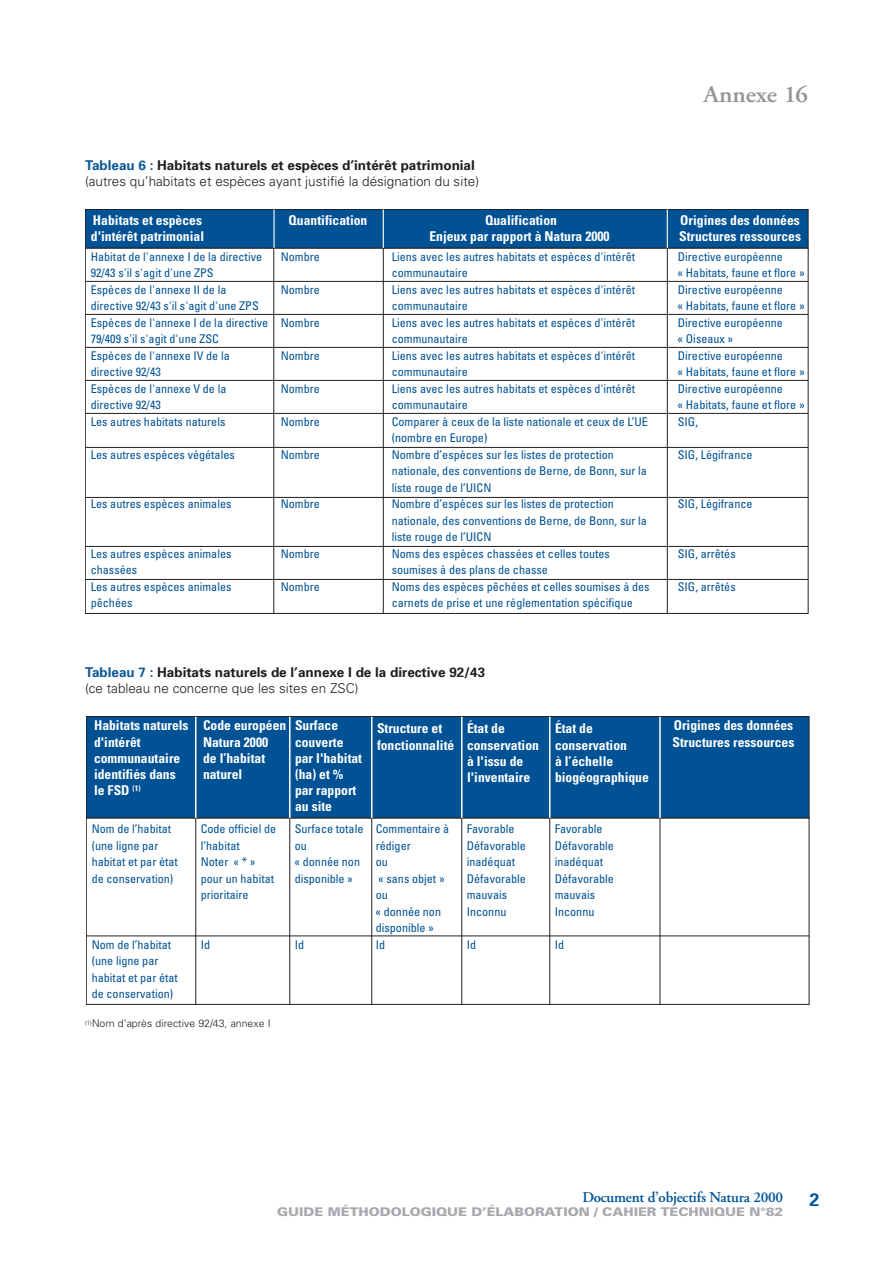
<style>
.page{position:relative;width:893px;height:1263px;background:#fff}
.page>*{position:absolute;margin:0;border:0;box-sizing:border-box;transform-origin:0 0}
.t1{font:600 24px "Adobe Garamond";color:#939598;scale:1.05 1}
.t2{font:700 18px "Univers";color:#015598}
.t3{font:600 15px "Adobe Garamond";letter-spacing:-.015em;color:#015598}
.t4{font:700 condensed 13.5px/16.2px "Univers";color:#fff}
.t5{font:300 13.5px/16.2px "Univers";color:#231f20}
.t6{font:700 13.5px/16.2px "Univers";color:#231f20}
.t7{font:condensed 12px/16.5px "Univers";color:#005294}
.t8{font:900 12px "Univers";color:#a8a9ad;scale:1.1 1}
.t9{font:300 10.5px "Univers";color:#231f20}
.s1{font-weight:700;color:#0c5896}
.s2{font-weight:700}
.s3{color:#0c5896}
.s4{font-weight:300}
</style>
<div class="page">
<hr style="left:274px;top:248px;width:1px;height:365px;background:#231f20">
<hr style="left:383px;top:248px;width:1px;height:365px;background:#231f20">
<hr style="left:667px;top:248px;width:1px;height:365px;background:#231f20">
<div style="left:85px;top:209px;width:723px;height:39px;background:#005294"></div>
<div style="left:85px;top:209px;width:723px;height:39px;border:1px solid #231f20"></div>
<hr style="left:85px;top:281px;width:723px;height:1px;background:#231f20">
<hr style="left:85px;top:314px;width:723px;height:1px;background:#231f20">
<hr style="left:85px;top:347px;width:723px;height:1px;background:#231f20">
<hr style="left:85px;top:380px;width:723px;height:1px;background:#231f20">
<hr style="left:85px;top:413px;width:723px;height:1px;background:#231f20">
<hr style="left:85px;top:447px;width:723px;height:1px;background:#231f20">
<hr style="left:85px;top:497px;width:723px;height:1px;background:#231f20">
<hr style="left:85px;top:546px;width:723px;height:1px;background:#231f20">
<hr style="left:85px;top:579px;width:723px;height:1px;background:#231f20">
<hr style="left:273px;top:209px;width:2px;height:39px;background:#fff">
<hr style="left:383px;top:209px;width:1px;height:39px;background:#fff">
<hr style="left:667px;top:209px;width:1px;height:39px;background:#fff">
<div style="left:86px;top:818px;width:723px;height:187px;border:1px solid #231f20"></div>
<hr style="left:196px;top:818px;width:1px;height:186px;background:#231f20">
<hr style="left:371px;top:818px;width:1px;height:186px;background:#231f20">
<hr style="left:289px;top:818px;width:1px;height:186px;background:#231f20">
<hr style="left:461px;top:818px;width:1px;height:186px;background:#231f20">
<hr style="left:549px;top:818px;width:1px;height:186px;background:#231f20">
<div style="left:86px;top:716px;width:723px;height:102px;background:#005294"></div>
<div style="left:86px;top:716px;width:723px;height:102px;border:1px solid #231f20"></div>
<hr style="left:195px;top:717px;width:2px;height:101px;background:#fff">
<hr style="left:371px;top:717px;width:1px;height:101px;background:#fff">
<hr style="left:289px;top:717px;width:1px;height:101px;background:#fff">
<hr style="left:461px;top:717px;width:1px;height:101px;background:#fff">
<hr style="left:549px;top:717px;width:1px;height:101px;background:#fff">
<hr style="left:660px;top:818px;width:1px;height:186px;background:#231f20">
<hr style="left:659px;top:717px;width:2px;height:101px;background:#fff">
<hr style="left:86px;top:936px;width:723px;height:1px;background:#231f20">
<p class="t5" style="left:85px;top:158px;width:396px"><span class="s1">Tableau 6 :</span> <span class="s2">Habitats naturels et espèces d’intérêt patrimonial </span>(autres qu’habitats et espèces ayant justifié la désignation du site)</p>
<h1 class="t1" style="left:703px;top:85px;width:101px">Annexe 16</h1>
<p class="t4" style="left:91px;top:213px;width:115px">Habitats et espèces d'intérêt patrimonial</p>
<p class="t4" style="left:679px;top:213px;width:123px">Origines des données<br>Structures ressources</p>
<p class="t4" style="left:289px;top:213px;width:80px">Quantification</p>
<p class="t4" style="left:429px;top:213px;width:182px;text-align:center">Qualification<br>Enjeux par rapport à Natura 2000</p>
<p class="t7" style="left:91px;top:249px;width:179px">Habitat de l'annexe I de la directive<br>92/43 s'il s'agit d'une ZPS<br>Espèces de l'annexe II de la directive 92/43 s'il s'agit d'une ZPS<br>Espèces de l'annexe I de la directive<br>79/409 s'il s'agit d'une ZSC<br>Espèces de l'annexe IV de la directive 92/43<br>Espèces de l'annexe V de la directive 92/43<br>Les autres habitats naturels</p>
<p class="t7" style="left:91px;top:447px;width:146px">Les autres espèces végétales</p>
<p class="t7" style="left:91px;top:497px;width:142px">Les autres espèces animales</p>
<p class="t7" style="left:91px;top:546px;width:142px">Les autres espèces animales chassées<br>Les autres espèces animales pêchées</p>
<p class="t7" style="left:281px;top:249px;width:41px">Nombre</p>
<p class="t7" style="left:281px;top:282px;width:41px">Nombre</p>
<p class="t7" style="left:281px;top:315px;width:41px">Nombre</p>
<p class="t7" style="left:281px;top:348px;width:41px">Nombre</p>
<p class="t7" style="left:281px;top:381px;width:41px">Nombre</p>
<p class="t7" style="left:281px;top:414px;width:41px">Nombre</p>
<p class="t7" style="left:281px;top:447px;width:41px">Nombre</p>
<p class="t7" style="left:281px;top:497px;width:41px">Nombre</p>
<p class="t7" style="left:281px;top:546px;width:41px">Nombre</p>
<p class="t7" style="left:281px;top:579px;width:41px">Nombre</p>
<p class="t7" style="left:392px;top:249px;width:259px">Liens avec les autres habitats et espèces d'intérêt communautaire<br>Liens avec les autres habitats et espèces d'intérêt communautaire<br>Liens avec les autres habitats et espèces d'intérêt communautaire<br>Liens avec les autres habitats et espèces d'intérêt communautaire<br>Liens avec les autres habitats et espèces d'intérêt communautaire<br>Comparer à ceux de la liste nationale et ceux de L’UE (nombre en Europe)<br>Nombre d’espèces sur les listes de protection nationale, des conventions de Berne, de Bonn, sur la liste rouge de l’UICN<br>Nombre d’espèces sur les listes de protection nationale, des conventions de Berne, de Bonn, sur la liste rouge de l’UICN<br>Noms des espèces chassées et celles toutes soumises à des plans de chasse<br>Noms des espèces pêchées et celles soumises à des carnets de prise et une réglementation spécifique</p>
<p class="t6" style="left:85px;top:665px;width:402px"><span class="s3">Tableau 7 :</span> Habitats naturels de l’annexe I de la directive 92/43 <span class="s4">(ce tableau ne concerne que les sites en ZSC)</span></p>
<p class="t7" style="left:678px;top:249px;width:128px">Directive européenne<br>« Habitats, faune et flore »<br>Directive européenne<br>« Habitats, faune et flore »<br>Directive européenne<br>« Oiseaux »<br>Directive européenne<br>« Habitats, faune et flore »<br>Directive européenne<br>« Habitats, faune et flore »<br>SIG,</p>
<p class="t7" style="left:678px;top:447px;width:76px">SIG, Légifrance</p>
<p class="t7" style="left:678px;top:497px;width:76px">SIG, Légifrance</p>
<p class="t7" style="left:678px;top:546px;width:59px">SIG, arrêtés</p>
<p class="t7" style="left:678px;top:579px;width:59px">SIG, arrêtés</p>
<p class="t4" style="left:94px;top:718px;width:96px">Habitats naturels d'intérêt communautaire identifiés dans le FSD <sup>(1)</sup></p>
<p class="t4" style="left:672px;top:718px;width:123px">Origines des données<br>Structures ressources</p>
<p class="t4" style="left:203px;top:718px;width:85px">Code européen<br>Natura 2000<br>de l’habitat naturel</p>
<p class="t4" style="left:295px;top:718px;width:69px">Surface couverte par l'habitat (ha) et % par rapport au site</p>
<p class="t4" style="left:377px;top:721px;width:79px">Structure et fonctionnalité</p>
<p class="t4" style="left:467px;top:721px;width:73px">État de conservation à l'issu de l'inventaire</p>
<p class="t4" style="left:555px;top:721px;width:95px">État de conservation<br>à l’échelle biogéographique</p>
<p class="t7" style="left:92px;top:822px;width:88px">Nom de l’habitat (une ligne par habitat et par état de conservation)</p>
<p class="t7" style="left:92px;top:937px;width:88px">Nom de l’habitat (une ligne par habitat et par état de conservation)</p>
<p class="t7" style="left:201px;top:822px;width:77px">Code officiel de l’habitat<br>Noter « * » pour un habitat prioritaire</p>
<p class="t7" style="left:201px;top:937px;width:11px">Id</p>
<p class="t9" style="left:85px;top:1020px;width:187px"><sup>(1)</sup>Nom d’après directive 92/43, annexe I</p>
<p class="t7" style="left:295px;top:822px;width:70px">Surface totale ou<br>« donnée non disponible »</p>
<p class="t7" style="left:295px;top:937px;width:11px">Id</p>
<p class="t7" style="left:376px;top:822px;width:75px">Commentaire à rédiger<br>ou<br>« sans objet » ou<br>« donnée non disponible »<br>Id</p>
<p class="t7" style="left:467px;top:822px;width:61px">Favorable<br>Défavorable inadéquat<br>Défavorable mauvais<br>Inconnu</p>
<p class="t7" style="left:467px;top:937px;width:11px">Id</p>
<p class="t7" style="left:555px;top:822px;width:61px">Favorable<br>Défavorable inadéquat<br>Défavorable mauvais<br>Inconnu</p>
<p class="t7" style="left:555px;top:937px;width:11px">Id</p>
<p class="t3" style="left:582px;top:1191px;width:202px">Document d’objectifs Natura 2000</p>
<h2 class="t2" style="left:809px;top:1193px;width:12px">2</h2>
<p class="t8" style="left:277px;top:1207px;width:461px">GUIDE MÉTHODOLOGIQUE D’ÉLABORATION / CAHIER TECHNIQUE N°82</p>
</div>
